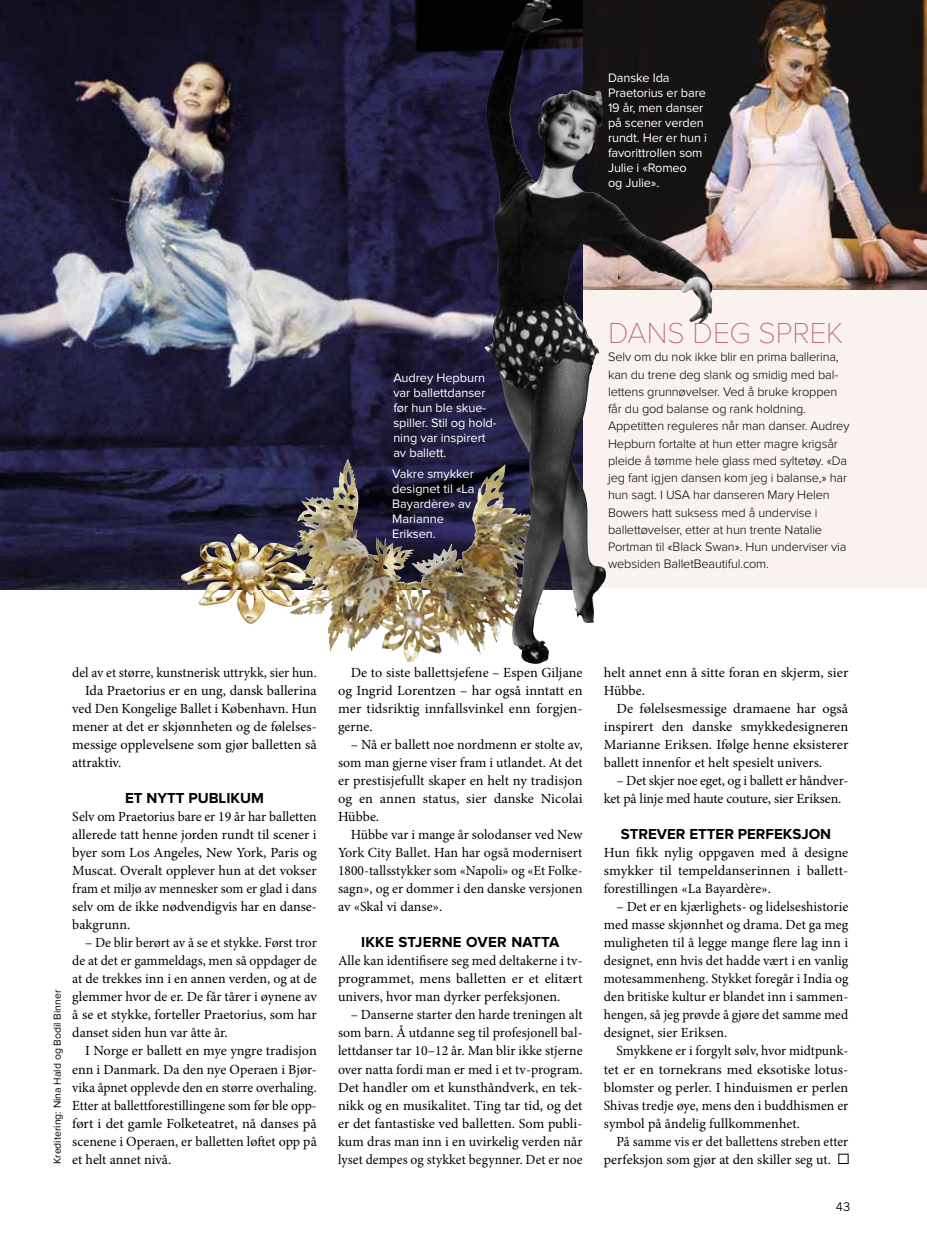
<style>
.page{position:relative;width:927px;height:1238px;background:#fff}
.page>*{position:absolute;margin:0;border:0;box-sizing:border-box;transform-origin:0 0}
.t1{font:100 30px "Proxima Nova T";letter-spacing:-.005em;color:#c15e70}
.t2{font:700 15px "Proxima Nova";color:#000}
.t3{font:13.95px/18px "Minion Pro";color:#000;text-align:justify}
.t4{font:300 12.75px/17.2px "Proxima Nova";letter-spacing:-.01em;color:#000}
.t5{font:12.75px/15px "Proxima Nova";letter-spacing:-.005em;color:#fff}
.t6{font:12px "Trade Gothic LT Std";color:#000}
.t7{font:10.5px "Proxima Nova";color:#000}
</style>
<div class="page">
<div style="left:0;top:0;width:927px;height:587px;background:#f9f2ef"></div>
<img style="left:583px;top:0;width:36px;height:289px">
<img style="left:0;top:0;width:583px;height:589px">
<img style="left:289px;top:459px;width:58px;height:77px">
<img style="left:180px;top:535px;width:121px;height:89px">
<img style="left:619px;top:0;width:308px;height:289px">
<img style="left:484px;top:0;width:65px;height:664px">
<p class="t5" style="left:608px;top:71px;width:100px">Danske Ida<br>Praetorius er bare<br>19 år, men danser på scener verden rundt. Her er hun i favorittrollen som<br>Julie i «Romeo<br>og Julie».</p>
<p class="t5" style="left:393px;top:370px;width:105px">Audrey Hepburn var ballettdanser før hun ble skue&shy;spiller. Stil og hold&shy;ning var inspirert av ballett.</p>
<p class="t5" style="left:392px;top:466px;width:84px">Vakre smykker designet til «La<br>Bayardère» av<br>Marianne<br>Eriksen.</p>
<h1 class="t1" style="left:608px;top:315px;width:237px">DANS DEG SPREK</h1>
<p class="t4" style="left:608px;top:348px;width:243px">Selv om du nok ikke blir en prima ballerina, kan du trene deg slank og smidig med bal&shy;lettens grunnøvelser. Ved å bruke kroppen får du god balanse og rank holdning.<br>Appetitten reguleres når man danser. Audrey Hepburn fortalte at hun etter magre krigsår pleide å tømme hele glass med syltetøy. «Da jeg fant igjen dansen kom jeg i balanse,» har hun sagt. I USA har danseren Mary Helen Bowers hatt suksess med å undervise i ballettøvelser, etter at hun trente Natalie Portman til «Black Swan». Hun underviser via websiden BalletBeautiful.com.</p>
<p class="t7" style="left:51px;top:1164px;width:176px;rotate:-90deg">Kreditering: Nina Hald og Bodil Binner</p>
<p class="t3" style="left:72px;top:664px;width:246px">del av et større, kunstnerisk uttrykk, sier hun.</p>
<p class="t3" style="left:85px;top:682px;width:233px">Ida Praetorius er en ung, dansk ballerina</p>
<p class="t3" style="left:72px;top:700px;width:246px">ved Den Kongelige Ballet i København. Hun</p>
<p class="t3" style="left:72px;top:718px;width:246px">mener at det er skjønnheten og de følelses-</p>
<p class="t3" style="left:72px;top:736px;width:246px">messige opplevelsene som gjør balletten så</p>
<p class="t3" style="left:72px;top:754px;width:50px">attraktiv.</p>
<p class="t2" style="left:125px;top:789px;width:140px">ET NYTT PUBLIKUM</p>
<p class="t3" style="left:72px;top:808px;width:246px">Selv om Praetorius bare er 19 år har balletten allerede tatt henne jorden rundt til scener i byer som Los Angeles, New York, Paris og Muscat. Overalt opplever hun at det vokser fram et miljø av mennesker som er glad i dans selv om de ikke nødvendigvis har en danse&shy;bakgrunn.</p>
<p class="t3" style="left:72px;top:934px;width:246px;text-indent:13px">– De blir berørt av å se et stykke. Først tror de at det er gammeldags, men så oppdager de at de trekkes inn i en annen verden, og at de glemmer hvor de er. De får tårer i øynene av å se et stykke, forteller Praetorius, som har danset siden hun var åtte år.</p>
<p class="t3" style="left:72px;top:1042px;width:246px;text-indent:13px">I Norge er ballett en mye yngre tradisjon enn i Danmark. Da den nye Operaen i Bjør&shy;vika åpnet opplevde den en større overhaling.<br>Etter at ballettforestillingene som før ble opp&shy;ført i det gamle Folketeatret, nå danses på scenene i Operaen, er balletten løftet opp på et helt annet nivå.</p>
<p class="t3" style="left:338px;top:664px;width:246px;text-indent:13px">De to siste ballettsjefene – Espen Giljane og Ingrid Lorentzen – har også inntatt en mer tidsriktig innfallsvinkel enn forgjen&shy;gerne.</p>
<p class="t3" style="left:338px;top:736px;width:246px;text-indent:13px">– Nå er ballett noe nordmenn er stolte av, som man gjerne viser fram i utlandet. At det er prestisjefullt skaper en helt ny tradisjon og en annen status, sier danske Nicolai Hübbe.</p>
<p class="t3" style="left:338px;top:826px;width:246px;text-indent:13px">Hübbe var i mange år solodanser ved New York City Ballet. Han har også modernisert 1800-tallsstykker som «Napoli» og «Et Folke&shy;sagn», og er dommer i den danske versjonen av «Skal vi danse».</p>
<p class="t2" style="left:361px;top:933px;width:9px">IKKE</p>
<p class="t2" style="left:398px;top:933px;width:35px">STJERNE</p>
<p class="t2" style="left:466px;top:933px;width:11px">OVER</p>
<p class="t2" style="left:511px;top:933px;width:11px">NATTA</p>
<p class="t3" style="left:338px;top:952px;width:246px">Alle kan identifisere seg med deltakerne i tv&shy;programmet, mens balletten er et elitært univers, hvor man dyrker perfeksjonen.</p>
<p class="t3" style="left:338px;top:1006px;width:246px;text-indent:13px">– Danserne starter den harde treningen alt som barn. Å utdanne seg til profesjonell bal&shy;lettdanser tar 10–12 år. Man blir ikke stjerne over natta fordi man er med i et tv-program.<br>Det handler om et kunsthåndverk, en tek&shy;nikk og en musikalitet. Ting tar tid, og det er det fantastiske ved balletten. Som publi&shy;kum dras man inn i en uvirkelig verden når lyset dempes og stykket begynner. Det er noe</p>
<p class="t3" style="left:604px;top:664px;width:246px">helt annet enn å sitte foran en skjerm, sier<br>Hübbe.</p>
<p class="t3" style="left:604px;top:700px;width:246px;text-indent:13px">De følelsesmessige dramaene har også inspirert den danske smykkedesigneren Marianne Eriksen. Ifølge henne eksisterer ballett innenfor et helt spesielt univers.</p>
<p class="t3" style="left:604px;top:772px;width:246px;text-indent:13px">– Det skjer noe eget, og i ballett er håndver&shy;ket på linje med haute couture, sier Eriksen.</p>
<p class="t2" style="left:621px;top:825px;width:212px">STREVER ETTER PERFEKSJON</p>
<p class="t3" style="left:604px;top:844px;width:246px">Hun fikk nylig oppgaven med å designe smykker til tempeldanserinnen i ballett&shy;forestillingen «La Bayardère».</p>
<p class="t3" style="left:604px;top:898px;width:246px;text-indent:13px">– Det er en kjærlighets- og lidelseshistorie med masse skjønnhet og drama. Det ga meg muligheten til å legge mange flere lag inn i designet, enn hvis det hadde vært i en vanlig motesammenheng. Stykket foregår i India og den britiske kultur er blandet inn i sammen&shy;hengen, så jeg prøvde å gjøre det samme med designet, sier Eriksen.</p>
<p class="t3" style="left:604px;top:1042px;width:246px;text-indent:13px">Smykkene er i forgylt sølv, hvor midtpunk&shy;tet er en tornekrans med eksotiske lotus&shy;blomster og perler. I hinduismen er perlen Shivas tredje øye, mens den i buddhismen er symbol på åndelig fullkommenhet.</p>
<p class="t3" style="left:604px;top:1132px;width:246px;text-indent:13px">På samme vis er det ballettens streben etter perfeksjon som gjør at den skiller seg ut.</p>
<p class="t6" style="left:836px;top:1198px;width:16px">43</p>
</div>
